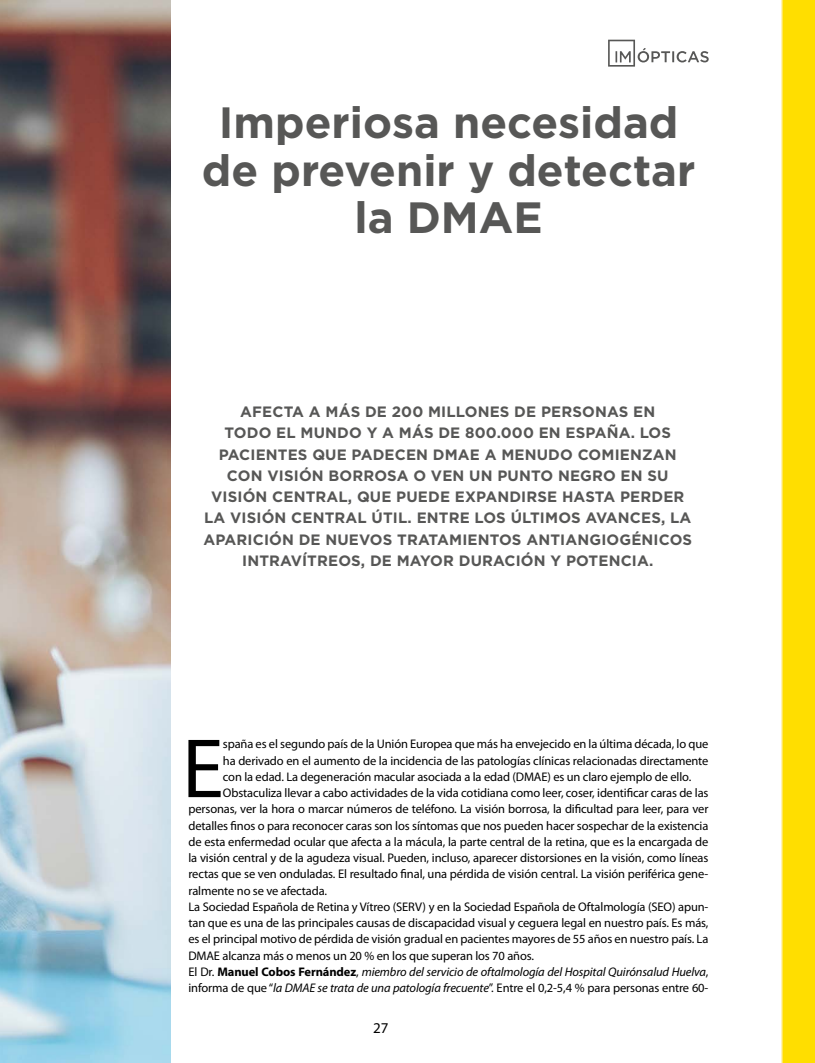
<style>
.page{position:relative;width:815px;height:1063px;background:#fff}
.page>*{position:absolute;margin:0;border:0;box-sizing:border-box;transform-origin:0 0}
.t1{font:84.88px "Myriad Pro";color:#000}
.t2{font:700 43.75px/47.5px "Gotham";color:#575756;text-align:center}
.t3{font:700 15px/21.2px "Gotham";letter-spacing:.01em;color:#575756;text-align:center}
.t4{font:15px "Myriad Pro";color:#000}
.t5{font:12.5px "Myriad Pro";letter-spacing:-.01em;color:#000}
.t6{font:italic 12.5px "Myriad Pro";letter-spacing:-.01em;color:#000}
.s1{font-style:normal}
.s2{font-weight:700;font-style:normal}
.s3{font-style:italic}
</style>
<div class="page">
<svg style="left:608px;top:40px;width:101px;height:27px"></svg>
<div style="left:781px;top:0;width:34px;height:1063px;background:#ffde00"></div>
<img style="left:0;top:0;width:170px;height:1063px">
<h2 class="t2" style="left:202px;top:98px;width:495px">Imperiosa necesidad de prevenir y detectar la DMAE</h2>
<p class="t3" style="left:203px;top:401px;width:490px">AFECTA A MÁS DE 200 MILLONES DE PERSONAS EN<br>TODO EL MUNDO Y A MÁS DE 800.000 EN ESPAÑA. LOS PACIENTES QUE PADECEN DMAE A MENUDO COMIENZAN CON VISIÓN BORROSA O VEN UN PUNTO NEGRO EN SU VISIÓN CENTRAL, QUE PUEDE EXPANDIRSE HASTA PERDER LA VISIÓN CENTRAL ÚTIL. ENTRE LOS ÚLTIMOS AVANCES, LA APARICIÓN DE NUEVOS TRATAMIENTOS ANTIANGIOGÉNICOS INTRAVÍTREOS, DE MAYOR DURACIÓN Y POTENCIA.</p>
<h1 class="t1" style="left:182px;top:716px;width:43px">E</h1>
<p class="t5" style="left:223px;top:736px;width:487px">spaña es el segundo país de la Unión Europea que más ha envejecido en la última década, lo que</p>
<p class="t5" style="left:223px;top:753px;width:487px">ha derivado en el aumento de la incidencia de las patologías clínicas relacionadas directamente</p>
<p class="t5" style="left:223px;top:769px;width:470px">con la edad. La degeneración macular asociada a la edad (DMAE) es un claro ejemplo de ello.</p>
<p class="t5" style="left:223px;top:785px;width:487px">Obstaculiza llevar a cabo actividades de la vida cotidiana como leer, coser, identificar caras de las</p>
<p class="t5" style="left:188px;top:801px;width:522px">personas, ver la hora o marcar números de teléfono. La visión borrosa, la dificultad para leer, para ver</p>
<p class="t5" style="left:188px;top:818px;width:522px">detalles finos o para reconocer caras son los síntomas que nos pueden hacer sospechar de la existencia</p>
<p class="t5" style="left:188px;top:834px;width:521px">de esta enfermedad ocular que afecta a la mácula, la parte central de la retina, que es la encargada de</p>
<p class="t5" style="left:188px;top:850px;width:521px">la visión central y de la agudeza visual. Pueden, incluso, aparecer distorsiones en la visión, como líneas</p>
<p class="t5" style="left:188px;top:866px;width:521px">rectas que se ven onduladas. El resultado final, una pérdida de visión central. La visión periférica gene-</p>
<p class="t5" style="left:188px;top:883px;width:140px">ralmente no se ve afectada.</p>
<p class="t5" style="left:188px;top:899px;width:521px">La Sociedad Española de Retina y Vítreo (SERV) y en la Sociedad Española de Oftalmología (SEO) apun-</p>
<p class="t5" style="left:188px;top:915px;width:522px">tan que es una de las principales causas de discapacidad visual y ceguera legal en nuestro país. Es más,</p>
<p class="t5" style="left:188px;top:931px;width:521px">es el principal motivo de pérdida de visión gradual en pacientes mayores de 55 años en nuestro país. La</p>
<p class="t5" style="left:188px;top:948px;width:347px">DMAE alcanza más o menos un 20 % en los que superan los 70 años.</p>
<p class="t6" style="left:188px;top:964px;width:521px"><span class="s1">El Dr.</span> <span class="s2">Manuel Cobos Fernández</span><span class="s1">,</span> miembro del servicio de oftalmología del Hospital Quirónsalud Huelva<span class="s1">,</span></p>
<p class="t5" style="left:188px;top:980px;width:521px">informa de que “<span class="s3">la DMAE se trata de una patología frecuente</span>”. Entre el 0,2-5,4 % para personas entre 60-</p>
<p class="t4" style="left:373px;top:1019px;width:17px">27</p>
</div>
